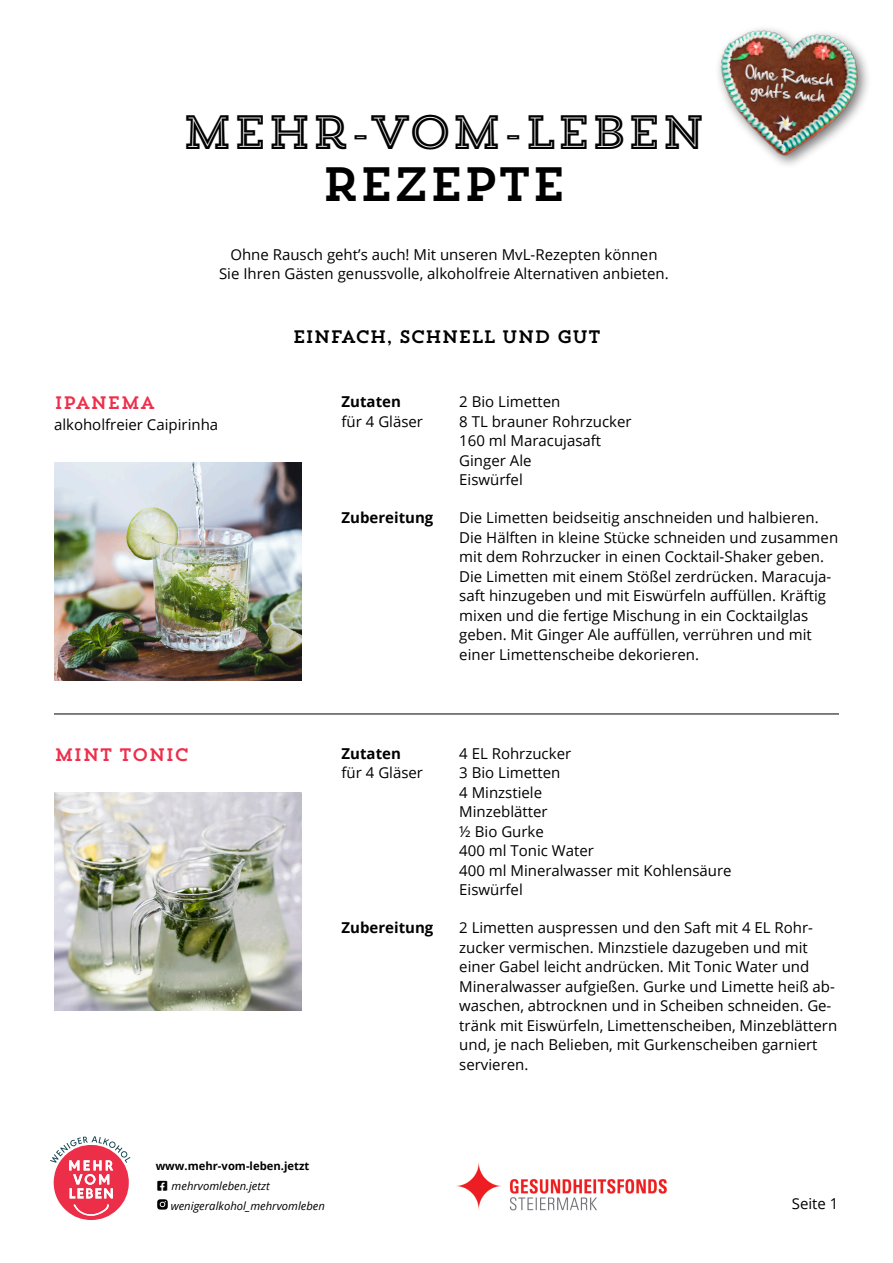
<style>
.page{position:relative;width:893px;height:1263px;background:#fff}
.page>*{position:absolute;margin:0;border:0;box-sizing:border-box;transform-origin:0 0}
.t1{font:48px "Trend Slab Five";letter-spacing:-.05em;color:#000}
.t2{font:48px "Trend Slab One";letter-spacing:-.05em;color:#000}
.t3{font:18px "Trend Slab One";letter-spacing:-.05em;color:#000}
.t4{font:18px "Trend Slab One";letter-spacing:-.02em;color:#ee2f4b}
.t5{font:15.3px/17px "Hand Of Sean";color:#f6f3f4;text-align:center}
.t6{font:15px/19.5px "Open Sans";color:#000}
.t7{font:700 15px "Open Sans";color:#000}
.t8{font:italic 11.25px/19.6px "Open Sans";color:#000}
.t9{font:700 11.25px "Open Sans";color:#000}
</style>
<div class="page">
<img style="left:456px;top:1162px;width:211px;height:48px">
<svg style="left:50px;top:1136px;width:81px;height:84px"></svg>
<svg style="left:157px;top:1199px;width:11px;height:10px"></svg>
<img style="left:54px;top:792px;width:248px;height:219px">
<hr style="left:54px;top:714px;width:785px;height:1px;background:#000">
<div style="left:714px;top:24px;width:158px;height:146px;background:#000;opacity:.55"></div>
<img style="left:714px;top:24px;width:150px;height:140px">
<div style="left:738px;top:57px;width:107px;height:57px;background:#000;opacity:.25"></div>
<svg style="left:742px;top:65px;width:94px;height:46px;background:#65301c"></svg>
<img style="left:54px;top:462px;width:248px;height:219px">
<h1 class="t1" style="left:181px;top:101px;width:527px">MEHR-VOM-LEBEN</h1>
<h1 class="t2" style="left:321px;top:154px;width:248px">REZEPTE</h1>
<p class="t6" style="left:219px;top:244px;width:451px;text-align:center">Ohne Rausch geht’s auch! Mit unseren MvL-Rezepten können<br>Sie Ihren Gästen genussvolle, alkoholfreie Alternativen anbieten.</p>
<p class="t4" style="left:54px;top:391px;width:103px">IPANEMA</p>
<p class="t6" style="left:54px;top:415px;width:166px">alkoholfreier Caipirinha</p>
<p class="t3" style="left:292px;top:325px;width:310px">EINFACH, SCHNELL UND GUT</p>
<p class="t7" style="left:342px;top:391px;width:61px">Zutaten</p>
<p class="t6" style="left:342px;top:411px;width:83px">für 4 Gläser</p>
<p class="t6" style="left:459px;top:392px;width:174px">2 Bio Limetten<br>8 TL brauner Rohrzucker<br>160 ml Maracujasaft<br>Ginger Ale<br>Eiswürfel</p>
<p class="t5" style="left:746px;top:63px;width:90px;rotate:5deg">Ohne Rausch geht’s auch</p>
<p class="t4" style="left:54px;top:743px;width:137px">MINT TONIC</p>
<p class="t7" style="left:342px;top:507px;width:93px">Zubereitung</p>
<p class="t6" style="left:459px;top:508px;width:380px">Die Limetten beidseitig anschneiden und halbieren.<br>Die Hälften in kleine Stücke schneiden und zusammen mit dem Rohrzucker in einen Cocktail-Shaker geben.<br>Die Limetten mit einem Stößel zerdrücken. Maracuja&shy;saft hinzugeben und mit Eiswürfeln auffüllen. Kräftig mixen und die fertige Mischung in ein Cocktailglas geben. Mit Ginger Ale auffüllen, verrühren und mit einer Limettenscheibe dekorieren.</p>
<p class="t7" style="left:342px;top:743px;width:61px">Zutaten</p>
<p class="t6" style="left:342px;top:763px;width:83px">für 4 Gläser</p>
<p class="t7" style="left:342px;top:917px;width:93px">Zubereitung</p>
<p class="t6" style="left:459px;top:743px;width:274px">4 EL Rohrzucker<br>3 Bio Limetten<br>4 Minzstiele<br>Minzeblätter<br>½ Bio Gurke<br>400 ml Tonic Water<br>400 ml Mineralwasser mit Kohlensäure<br>Eiswürfel</p>
<p class="t6" style="left:459px;top:918px;width:379px">2 Limetten auspressen und den Saft mit 4 EL Rohr&shy;zucker vermischen. Minzstiele dazugeben und mit einer Gabel leicht andrücken. Mit Tonic Water und Mineralwasser aufgießen. Gurke und Limette heiß ab&shy;waschen, abtrocknen und in Scheiben schneiden. Ge&shy;tränk mit Eiswürfeln, Limettenscheiben, Minzeblättern und, je nach Belieben, mit Gurkenscheiben garniert servieren.</p>
<p class="t9" style="left:156px;top:1158px;width:155px">www.mehr-vom-leben.jetzt</p>
<p class="t8" style="left:171px;top:1176px;width:156px;text-indent:-13px">□□❑◆ mehrvomleben.jetzt wenigeralkohol_mehrvomleben</p>
<p class="t6" style="left:792px;top:1194px;width:48px">Seite 1</p>
</div>
